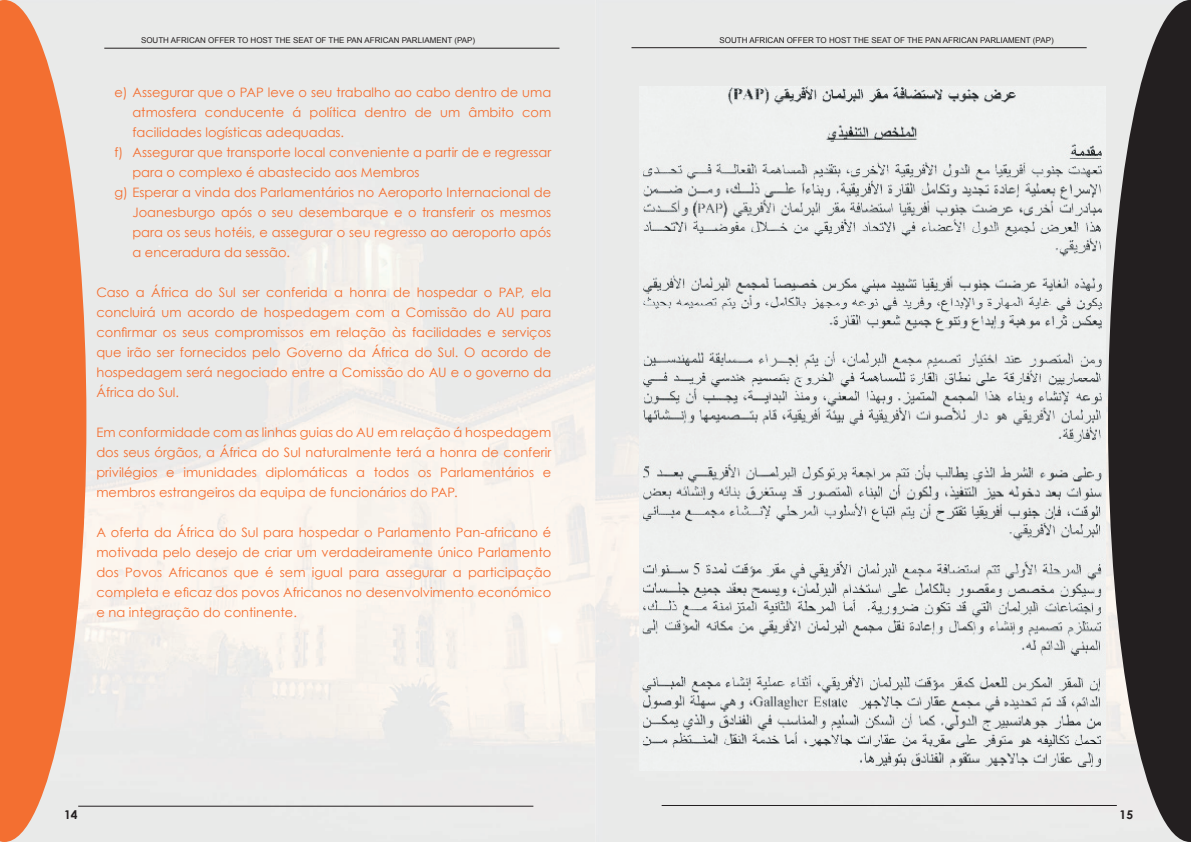
<style>
.page{position:relative;width:1191px;height:842px;background:#fff}
.page>*{position:absolute;margin:0;border:0;box-sizing:border-box;transform-origin:0 0}
.t1{font:13px/20px "Century Gothic";color:#f36f31;text-align:justify}
.t2{font:700 12px "Century Gothic";color:#231f20}
.t3{font:8px "Arial";color:#231f20}
</style>
<div class="page">
<svg style="left:0;top:0;width:86px;height:842px;fill:#f36f31"></svg>
<hr style="left:104px;top:48px;width:455px;height:1px;background:#231f20">
<hr style="left:78px;top:806px;width:455px;height:1px;background:#231f20">
<svg style="left:1108px;top:0;width:83px;height:842px;fill:#231f20"></svg>
<hr style="left:631px;top:47px;width:455px;height:1px;background:#231f20">
<hr style="left:661px;top:805px;width:455px;height:1px;background:#231f20">
<img style="left:640px;top:87px;width:465px;height:683px">
<p class="t3" style="left:141px;top:35px;width:335px">SOUTH AFRICAN OFFER TO HOST THE SEAT OF THE PAN AFRICAN PARLIAMENT (PAP)</p>
<p class="t1" style="left:114px;top:82px;width:438px">e) Assegurar que o PAP leve o seu trabalho ao cabo dentro de uma</p>
<p class="t1" style="left:132px;top:102px;width:420px">atmosfera conducente á política dentro de um âmbito com</p>
<p class="t1" style="left:132px;top:122px;width:213px">facilidades logísticas adequadas.</p>
<p class="t1" style="left:114px;top:142px;width:438px">f) Assegurar que transporte local conveniente a partir de e regressar</p>
<p class="t1" style="left:132px;top:162px;width:289px">para o complexo é abastecido aos Membros</p>
<p class="t1" style="left:114px;top:182px;width:438px">g) Esperar a vinda dos Parlamentários no Aeroporto Internacional de</p>
<p class="t1" style="left:132px;top:202px;width:420px">Joanesburgo após o seu desembarque e o transferir os mesmos</p>
<p class="t1" style="left:132px;top:222px;width:420px">para os seus hotéis, e assegurar o seu regresso ao aeroporto após</p>
<p class="t1" style="left:132px;top:242px;width:159px">a enceradura da sessão.</p>
<p class="t1" style="left:96px;top:282px;width:456px">Caso a África do Sul ser conferida a honra de hospedar o PAP, ela concluirá um acordo de hospedagem com a Comissão do AU para confirmar os seus compromissos em relação às facilidades e serviços que irão ser fornecidos pelo Governo da África do Sul. O acordo de hospedagem será negociado entre a Comissão do AU e o governo da África do Sul.</p>
<p class="t1" style="left:96px;top:422px;width:456px">Em conformidade com as linhas guias do AU em relação á hospedagem dos seus órgãos, a África do Sul naturalmente terá a honra de conferir privilégios e imunidades diplomáticas a todos os Parlamentários e membros estrangeiros da equipa de funcionários do PAP.</p>
<p class="t1" style="left:96px;top:522px;width:456px">A oferta da África do Sul para hospedar o Parlamento Pan-africano é motivada pelo desejo de criar um verdadeiramente único Parlamento dos Povos Africanos que é sem igual para assegurar a participação completa e eficaz dos povos Africanos no desenvolvimento económico e na integração do continente.</p>
<p class="t2" style="left:64px;top:807px;width:15px">14</p>
<p class="t3" style="left:719px;top:35px;width:335px">SOUTH AFRICAN OFFER TO HOST THE SEAT OF THE PAN AFRICAN PARLIAMENT (PAP)</p>
<p class="t2" style="left:1119px;top:807px;width:15px">15</p>
</div>
